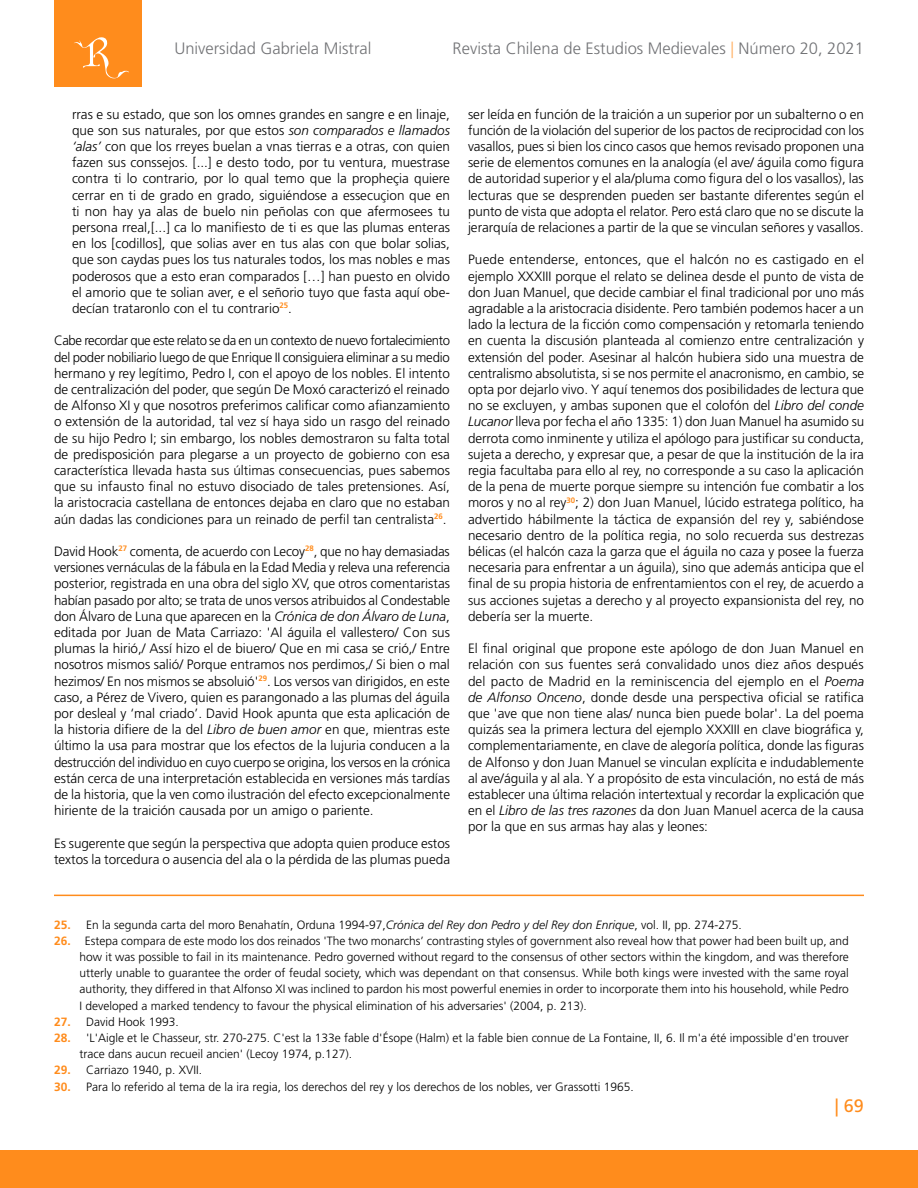
<style>
.page{position:relative;width:918px;height:1188px;background:#fff}
.page>*{position:absolute;margin:0;border:0;box-sizing:border-box;transform-origin:0 0}
.t1{font:18px "Frutiger LT Std";color:#ff8c1c}
.t2{font:300 16.5px "Frutiger LT Std";color:#717275}
.t3{font:300 13.5px/16.2px "Frutiger LT Std";color:#000;text-align:justify}
.t4{font:300 12px/16.2px "Frutiger LT Std";color:#000;text-align:justify}
.s1{color:#ffb165}
.s2{font-style:italic}
.s3{font-weight:700;color:#ff8c1c}
</style>
<div class="page">
<div style="left:0;top:1151px;width:918px;height:37px;background:#ff8c1c"></div>
<div style="left:54px;top:0;width:88px;height:86px;background:#ff8c1c"></div>
<svg style="left:74px;top:37px;width:55px;height:42px"></svg>
<hr style="left:54px;top:895px;width:810px;height:1px;background:#ff8c1c">
<p class="t2" style="left:174px;top:39px;width:199px">Universidad Gabriela Mistral</p>
<p class="t2" style="left:453px;top:39px;width:413px">Revista Chilena de Estudios Medievales <span class="s1">|</span> Número 20, 2021</p>
<p class="t3" style="left:72px;top:106px;width:380px">rras e su estado, que son los omnes grandes en sangre e en linaje, que son sus naturales, por que estos <span class="s2">son comparados e llamados ‘alas’</span> con que los rreyes buelan a vnas tierras e a otras, con quien fazen sus conssejos. [...] e desto todo, por tu ventura, muestrase contra ti lo contrario, por lo qual temo que la propheçia quiere cerrar en ti de grado en grado, siguiéndose a essecuçion que en ti non hay ya alas de buelo nin peñolas con que afermosees tu persona rreal,[...] ca lo manifiesto de ti es que las plumas enteras en los [codillos], que solias aver en tus alas con que bolar solias, que son caydas pues los tus naturales todos, los mas nobles e mas poderosos que a esto eran comparados […] han puesto en olvido el amorio que te solian aver, e el señorio tuyo que fasta aquí obe&shy;decían trataronlo con el tu contrario<sup>25</sup>.</p>
<p class="t3" style="left:54px;top:333px;width:398px">Cabe recordar que este relato se da en un contexto de nuevo fortalecimiento del poder nobiliario luego de que Enrique II consiguiera eliminar a su medio hermano y rey legítimo, Pedro I, con el apoyo de los nobles. El intento de centralización del poder, que según De Moxó caracterizó el reinado de Alfonso XI y que nosotros preferimos calificar como afianzamiento o extensión de la autoridad, tal vez sí haya sido un rasgo del reinado de su hijo Pedro I; sin embargo, los nobles demostraron su falta total de predisposición para plegarse a un proyecto de gobierno con esa característica llevada hasta sus últimas consecuencias, pues sabemos que su infausto final no estuvo disociado de tales pretensiones. Así, la aristocracia castellana de entonces dejaba en claro que no estaban aún dadas las condiciones para un reinado de perfil tan centralista<sup>26</sup>.</p>
<p class="t3" style="left:54px;top:543px;width:398px">David Hook<sup>27</sup> comenta, de acuerdo con Lecoy<sup>28</sup>, que no hay demasiadas versiones vernáculas de la fábula en la Edad Media y releva una referencia posterior, registrada en una obra del siglo XV, que otros comentaristas habían pasado por alto; se trata de unos versos atribuidos al Condestable don Álvaro de Luna que aparecen en la <span class="s2">Crónica de don Álvaro de Luna</span>, editada por Juan de Mata Carriazo: 'Al águila el vallestero/ Con sus plumas la hirió,/ Assí hizo el de biuero/ Que en mi casa se crió,/ Entre nosotros mismos salió/ Porque entramos nos perdimos,/ Si bien o mal hezimos/ En nos mismos se absoluió'<sup>29</sup>. Los versos van dirigidos, en este caso, a Pérez de Vivero, quien es parangonado a las plumas del águila por desleal y ‘mal criado’. David Hook apunta que esta aplicación de la historia difiere de la del <span class="s2">Libro de buen amor</span> en que, mientras este último la usa para mostrar que los efectos de la lujuria conducen a la destrucción del individuo en cuyo cuerpo se origina, los versos en la crónica están cerca de una interpretación establecida en versiones más tardías de la historia, que la ven como ilustración del efecto excepcionalmente hiriente de la traición causada por un amigo o pariente.</p>
<p class="t3" style="left:54px;top:835px;width:398px">Es sugerente que según la perspectiva que adopta quien produce estos textos la torcedura o ausencia del ala o la pérdida de las plumas pueda</p>
<p class="t3" style="left:468px;top:106px;width:398px">ser leída en función de la traición a un superior por un subalterno o en función de la violación del superior de los pactos de reciprocidad con los vasallos, pues si bien los cinco casos que hemos revisado proponen una serie de elementos comunes en la analogía (el ave/ águila como figura de autoridad superior y el ala/pluma como figura del o los vasallos), las lecturas que se desprenden pueden ser bastante diferentes según el punto de vista que adopta el relator. Pero está claro que no se discute la jerarquía de relaciones a partir de la que se vinculan señores y vasallos.</p>
<p class="t3" style="left:468px;top:252px;width:398px">Puede entenderse, entonces, que el halcón no es castigado en el ejemplo XXXIII porque el relato se delinea desde el punto de vista de don Juan Manuel, que decide cambiar el final tradicional por uno más agradable a la aristocracia disidente. Pero también podemos hacer a un lado la lectura de la ficción como compensación y retomarla teniendo en cuenta la discusión planteada al comienzo entre centralización y extensión del poder. Asesinar al halcón hubiera sido una muestra de centralismo absolutista, si se nos permite el anacronismo, en cambio, se opta por dejarlo vivo. Y aquí tenemos dos posibilidades de lectura que no se excluyen, y ambas suponen que el colofón del <span class="s2">Libro del conde Lucanor</span> lleva por fecha el año 1335: 1) don Juan Manuel ha asumido su derrota como inminente y utiliza el apólogo para justificar su conducta, sujeta a derecho, y expresar que, a pesar de que la institución de la ira regia facultaba para ello al rey, no corresponde a su caso la aplicación de la pena de muerte porque siempre su intención fue combatir a los moros y no al rey<sup>30</sup>; 2) don Juan Manuel, lúcido estratega político, ha advertido hábilmente la táctica de expansión del rey y, sabiéndose necesario dentro de la política regia, no solo recuerda sus destrezas bélicas (el halcón caza la garza que el águila no caza y posee la fuerza necesaria para enfrentar a un águila), sino que además anticipa que el final de su propia historia de enfrentamientos con el rey, de acuerdo a sus acciones sujetas a derecho y al proyecto expansionista del rey, no debería ser la muerte.</p>
<p class="t3" style="left:468px;top:641px;width:398px">El final original que propone este apólogo de don Juan Manuel en relación con sus fuentes será convalidado unos diez años después del pacto de Madrid en la reminiscencia del ejemplo en el <span class="s2">Poema de Alfonso Onceno</span>, donde desde una perspectiva oficial se ratifica que 'ave que non tiene alas/ nunca bien puede bolar'. La del poema quizás sea la primera lectura del ejemplo XXXIII en clave biográfica y, complementariamente, en clave de alegoría política, donde las figuras de Alfonso y don Juan Manuel se vinculan explícita e indudablemente al ave/águila y al ala. Y a propósito de esta vinculación, no está de más establecer una última relación intertextual y recordar la explicación que en el <span class="s2">Libro de las tres razones</span> da don Juan Manuel acerca de la causa por la que en sus armas hay alas y leones:</p>
<p class="t4" style="left:54px;top:916px;width:689px"><span class="s3">25.</span> En la segunda carta del moro Benahatín, Orduna 1994-97,<span class="s2">Crónica del Rey don Pedro y del Rey don Enrique</span>, vol. II, pp. 274-275.</p>
<p class="t4" style="left:80px;top:933px;width:771px;text-indent:-26px"><span class="s3">26.</span> Estepa compara de este modo los dos reinados 'The two monarchs’ contrasting styles of government also reveal how that power had been built up, and how it was possible to fail in its maintenance. Pedro governed without regard to the consensus of other sectors within the kingdom, and was therefore utterly unable to guarantee the order of feudal society, which was dependant on that consensus. While both kings were invested with the same royal authority, they differed in that Alfonso XI was inclined to pardon his most powerful enemies in order to incorporate them into his household, while Pedro I developed a marked tendency to favour the physical elimination of his adversaries' (2004, p. 213).</p>
<p class="t4" style="left:54px;top:1014px;width:126px"><span class="s3">27.</span> David Hook 1993.</p>
<p class="t4" style="left:80px;top:1030px;width:771px;text-indent:-26px"><span class="s3">28.</span> 'L'Aigle et le Chasseur, str. 270-275. C'est la 133e fable d'Ésope (Halm) et la fable bien connue de La Fontaine, II, 6. Il m'a été impossible d'en trouver trace dans aucun recueil ancien' (Lecoy 1974, p.127).</p>
<p class="t4" style="left:54px;top:1062px;width:150px"><span class="s3">29.</span> Carriazo 1940, p. XVII.</p>
<p class="t4" style="left:54px;top:1078px;width:581px"><span class="s3">30.</span> Para lo referido al tema de la ira regia, los derechos del rey y los derechos de los nobles, ver Grassotti 1965.</p>
<h1 class="t1" style="left:835px;top:1095px;width:31px">| 69</h1>
</div>
